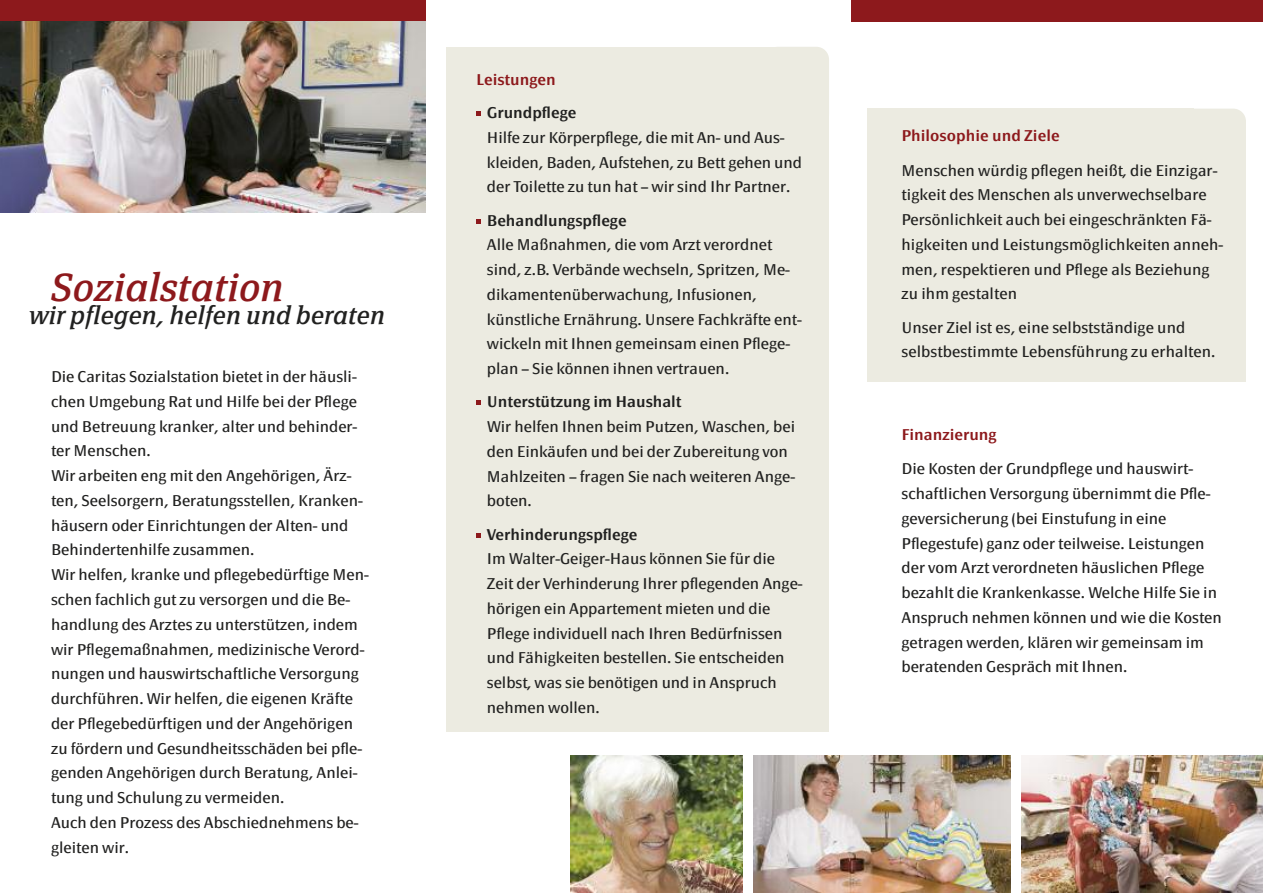
<style>
.page{position:relative;width:1263px;height:893px;background:#fff}
.page>*{position:absolute;margin:0;border:0;box-sizing:border-box;transform-origin:0 0}
.t1{font:italic 38.4px "Page Serif TF";color:#8d191c}
.t2{font:italic 24.75px "Page Serif TF";color:#212120}
.t3{font:15.3px/24.8px "Page Sans";color:#212120}
.t4{font:600 15.3px "Page Sans";color:#212120}
.t5{font:600 15.3px "Page Sans";color:#8d191c}
</style>
<div class="page">
<div style="left:446px;top:47px;width:383px;height:684px;background:#ecebe1"></div>
<div style="left:801px;top:38px;width:45px;height:60px;background:#fff"></div>
<div style="left:765px;top:47px;width:64px;height:80px;background:#ecebe1;border-radius:13px"></div>
<img style="left:0;top:21px;width:425px;height:192px">
<div style="left:867px;top:109px;width:379px;height:273px;background:#ecebe1"></div>
<div style="left:1194px;top:103px;width:61px;height:41px;background:#fff"></div>
<div style="left:1157px;top:109px;width:89px;height:61px;background:#ecebe1;border-radius:13px"></div>
<div style="left:0;top:0;width:425px;height:21px;background:#8d191c"></div>
<div style="left:850px;top:0;width:413px;height:21px;background:#8d191c"></div>
<svg style="left:476px;top:111px;width:4px;height:5px"></svg>
<svg style="left:476px;top:219px;width:4px;height:4px"></svg>
<svg style="left:476px;top:400px;width:4px;height:4px"></svg>
<svg style="left:476px;top:533px;width:4px;height:5px"></svg>
<img style="left:1021px;top:756px;width:242px;height:137px">
<img style="left:754px;top:756px;width:257px;height:137px">
<img style="left:571px;top:756px;width:171px;height:137px">
<h1 class="t1" style="left:51px;top:273px;width:234px">Sozialstation</h1>
<h2 class="t2" style="left:29px;top:307px;width:357px">wir pflegen, helfen und beraten</h2>
<p class="t3" style="left:51px;top:366px;width:319px">Die Caritas Sozialstation bietet in der häusli&shy;chen Umgebung Rat und Hilfe bei der Pflege und Betreuung kranker, alter und behinder&shy;ter Menschen.<br>Wir arbeiten eng mit den Angehörigen, Ärz&shy;ten, Seelsorgern, Beratungsstellen, Kranken&shy;häusern oder Einrichtungen der Alten- und Behindertenhilfe zusammen.<br>Wir helfen, kranke und pflegebedürftige Men&shy;schen fachlich gut zu versorgen und die Be&shy;handlung des Arztes zu unterstützen, indem wir Pflegemaßnahmen, medizinische Verord&shy;nungen und hauswirtschaftliche Versorgung durchführen. Wir helfen, die eigenen Kräfte der Pflegebedürftigen und der Angehörigen zu fördern und Gesundheitsschäden bei pfle&shy;genden Angehörigen durch Beratung, Anlei&shy;tung und Schulung zu vermeiden.<br>Auch den Prozess des Abschiednehmens be&shy;gleiten wir.</p>
<p class="t5" style="left:476px;top:73px;width:81px">Leistungen</p>
<p class="t4" style="left:487px;top:107px;width:91px">Grundpflege</p>
<p class="t3" style="left:487px;top:126px;width:317px">Hilfe zur Körperpflege, die mit An- und Aus&shy;kleiden, Baden, Aufstehen, zu Bett gehen und der Toilette zu tun hat – wir sind Ihr Partner.</p>
<p class="t4" style="left:487px;top:214px;width:141px">Behandlungspflege</p>
<p class="t3" style="left:487px;top:234px;width:316px">Alle Maßnahmen, die vom Arzt verordnet sind, z.B. Verbände wechseln, Spritzen, Me&shy;dikamentenüberwachung, Infusionen, künstliche Ernährung. Unsere Fachkräfte ent&shy;wickeln mit Ihnen gemeinsam einen Pflege&shy;plan – Sie können ihnen vertrauen.</p>
<p class="t4" style="left:487px;top:396px;width:196px">Unterstützung im Haushalt</p>
<p class="t3" style="left:487px;top:416px;width:310px">Wir helfen Ihnen beim Putzen, Waschen, bei den Einkäufen und bei der Zubereitung von Mahlzeiten – fragen Sie nach weiteren Ange&shy;boten.</p>
<p class="t4" style="left:487px;top:528px;width:152px">Verhinderungspflege</p>
<p class="t3" style="left:487px;top:548px;width:317px">Im Walter-Geiger-Haus können Sie für die Zeit der Verhinderung Ihrer pflegenden Ange&shy;hörigen ein Appartement mieten und die Pflege individuell nach Ihren Bedürfnissen und Fähigkeiten bestellen. Sie entscheiden selbst, was sie benötigen und in Anspruch nehmen wollen.</p>
<p class="t5" style="left:901px;top:130px;width:160px">Philosophie und Ziele</p>
<p class="t3" style="left:901px;top:159px;width:323px">Menschen würdig pflegen heißt, die Einzigar&shy;tigkeit des Menschen als unverwechselbare Persönlichkeit auch bei eingeschränkten Fä&shy;higkeiten und Leistungsmöglichkeiten anneh&shy;men, respektieren und Pflege als Beziehung zu ihm gestalten</p>
<p class="t3" style="left:901px;top:316px;width:315px">Unser Ziel ist es, eine selbstständige und selbstbestimmte Lebensführung zu erhalten.</p>
<p class="t5" style="left:901px;top:428px;width:97px">Finanzierung</p>
<p class="t3" style="left:901px;top:458px;width:322px">Die Kosten der Grundpflege und hauswirt&shy;schaftlichen Versorgung übernimmt die Pfle&shy;geversicherung (bei Einstufung in eine Pflegestufe) ganz oder teilweise. Leistungen der vom Arzt verordneten häuslichen Pflege bezahlt die Krankenkasse. Welche Hilfe Sie in Anspruch nehmen können und wie die Kosten getragen werden, klären wir gemeinsam im beratenden Gespräch mit Ihnen.</p>
</div>
